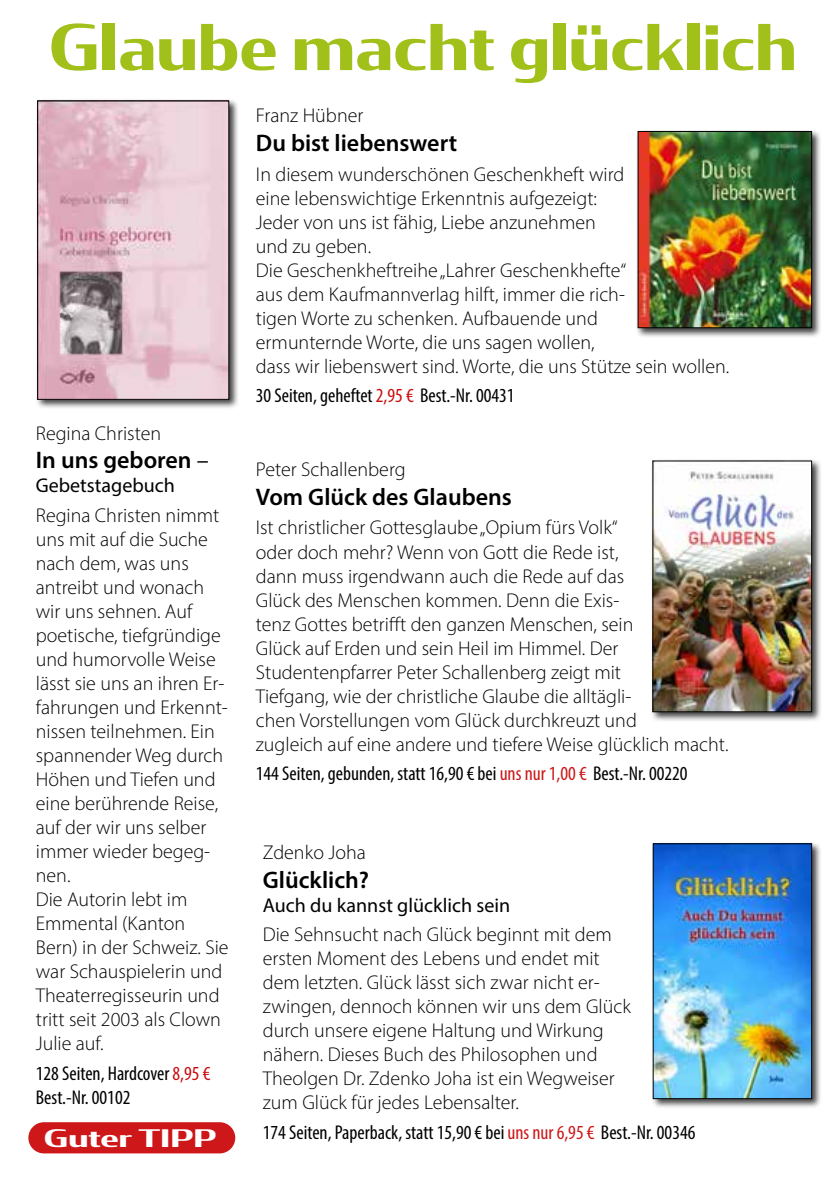
<style>
.page{position:relative;width:840px;height:1191px;background:#fff}
.page>*{position:absolute;margin:0;border:0;box-sizing:border-box;transform-origin:0 0}
.t1{font:700 62.4px "Condor Wide";color:#a2c01a;scale:.8 1}
.t2{font:600 24px "Myriad Pro";color:#000}
.t3{font:700 24px "Condor Wide";color:#fff}
.t4{font:300 20px/24px "Myriad Pro";color:#000}
.t5{font:condensed 20px/24px "Myriad Pro";color:#000}
.t6{font:20px "Myriad Pro";color:#000}
.s1{color:#c90c0f}
.s2{font-weight:400}
.s3{color:#cd1719}
</style>
<div class="page">
<div style="left:635px;top:129px;width:186px;height:209px;background:#000;opacity:.75"></div>
<img style="left:639px;top:133px;width:170px;height:193px">
<div style="left:637px;top:131px;width:174px;height:197px;border:1px solid #000"></div>
<div style="left:35px;top:98px;width:204px;height:311px;background:#000;opacity:.75"></div>
<img style="left:39px;top:103px;width:188px;height:294px">
<div style="left:37px;top:101px;width:192px;height:298px;border:1px solid #000"></div>
<div style="left:650px;top:458px;width:171px;height:264px;background:#000;opacity:.75"></div>
<img style="left:654px;top:463px;width:155px;height:247px">
<div style="left:652px;top:461px;width:159px;height:251px;border:1px solid #000"></div>
<div style="left:650px;top:841px;width:171px;height:268px;background:#000;opacity:.75"></div>
<img style="left:654px;top:845px;width:155px;height:251px">
<div style="left:28px;top:1122px;width:207px;height:31px;background:#cd1719;border-radius:16px"></div>
<h1 class="t1" style="left:49px;top:4px;width:935px">Glaube macht glücklich</h1>
<p class="t4" style="left:256px;top:103px;width:109px">Franz Hübner</p>
<p class="t2" style="left:256px;top:128px;width:203px">Du bist liebenswert</p>
<p class="t4" style="left:256px;top:162px;width:475px">In diesem wunderschönen Geschenkheft wird<br>eine lebenswichtige Erkenntnis aufgezeigt:<br>Jeder von uns ist fähig, Liebe anzunehmen<br>und zu geben.<br>Die Geschenkheftreihe „Lahrer Geschenkhefte“<br>aus dem Kaufmannverlag hilft, immer die rich-<br>tigen Worte zu schenken. Aufbauende und<br>ermunternde Worte, die uns sagen wollen,<br>dass wir liebenswert sind. Worte, die uns Stütze sein wollen.</p>
<p class="t5" style="left:256px;top:383px;width:260px">30 Seiten, geheftet <span class="s1">2,95 €</span> Best.-Nr. 00431</p>
<p class="t4" style="left:36px;top:421px;width:127px">Regina Christen</p>
<p class="t2" style="left:36px;top:445px;width:174px">In uns geboren <span class="s2">–</span></p>
<p class="t6" style="left:36px;top:473px;width:140px">Gebetstagebuch</p>
<p class="t4" style="left:36px;top:503px;width:194px">Regina Christen nimmt uns mit auf die Suche nach dem, was uns antreibt und wonach wir uns sehnen. Auf poetische, tiefgründige und humorvolle Weise lässt sie uns an ihren Er&shy;fahrungen und Erkennt&shy;nissen teilnehmen. Ein spannender Weg durch<br>Höhen und Tiefen und eine berührende Reise, auf der wir uns selber immer wieder begeg&shy;nen.<br>Die Autorin lebt im<br>Emmental (Kanton<br>Bern) in der Schweiz. Sie war Schauspielerin und<br>Theaterregisseurin und tritt seit 2003 als Clown<br>Julie auf.</p>
<p class="t5" style="left:36px;top:1061px;width:176px">128 Seiten, Hardcover <span class="s1">8,95 €<br></span>Best.-Nr. 00102</p>
<p class="t4" style="left:256px;top:457px;width:151px">Peter Schallenberg</p>
<p class="t2" style="left:256px;top:481px;width:257px">Vom Glück des Glaubens</p>
<p class="t4" style="left:256px;top:515px;width:474px">Ist christlicher Gottesglaube „Opium fürs Volk“<br>oder doch mehr? Wenn von Gott die Rede ist,<br>dann muss irgendwann auch die Rede auf das<br>Glück des Menschen kommen. Denn die Exis-<br>tenz Gottes betrifft den ganzen Menschen, sein<br>Glück auf Erden und sein Heil im Himmel. Der Studentenpfarrer Peter Schallenberg zeigt mit<br>Tiefgang, wie der christliche Glaube die alltägli-<br>chen Vorstellungen vom Glück durchkreuzt und<br>zugleich auf eine andere und tiefere Weise glücklich macht.</p>
<p class="t5" style="left:256px;top:761px;width:433px">144 Seiten, gebunden, statt 16,90 € bei <span class="s3">uns nur 1,00 €</span> Best.-Nr. 00220</p>
<p class="t4" style="left:263px;top:840px;width:104px">Zdenko Joha</p>
<p class="t2" style="left:263px;top:864px;width:108px">Glücklich?</p>
<p class="t6" style="left:263px;top:892px;width:249px">Auch du kannst glücklich sein</p>
<p class="t4" style="left:263px;top:922px;width:369px">Die Sehnsucht nach Glück beginnt mit dem ersten Moment des Lebens und endet mit dem letzten. Glück lässt sich zwar nicht er&shy;zwingen, dennoch können wir uns dem Glück durch unsere eigene Haltung und Wirkung nähern. Dieses Buch des Philosophen und Theolgen Dr. Zdenko Joha ist ein Wegweiser zum Glück für jedes Lebensalter.</p>
<p class="t3" style="left:44px;top:1121px;width:174px">Guter TIPP</p>
<p class="t5" style="left:263px;top:1120px;width:434px">174 Seiten, Paperback, statt 15,90 € bei <span class="s3">uns nur 6,95 €</span> Best.-Nr. 00346</p>
</div>
